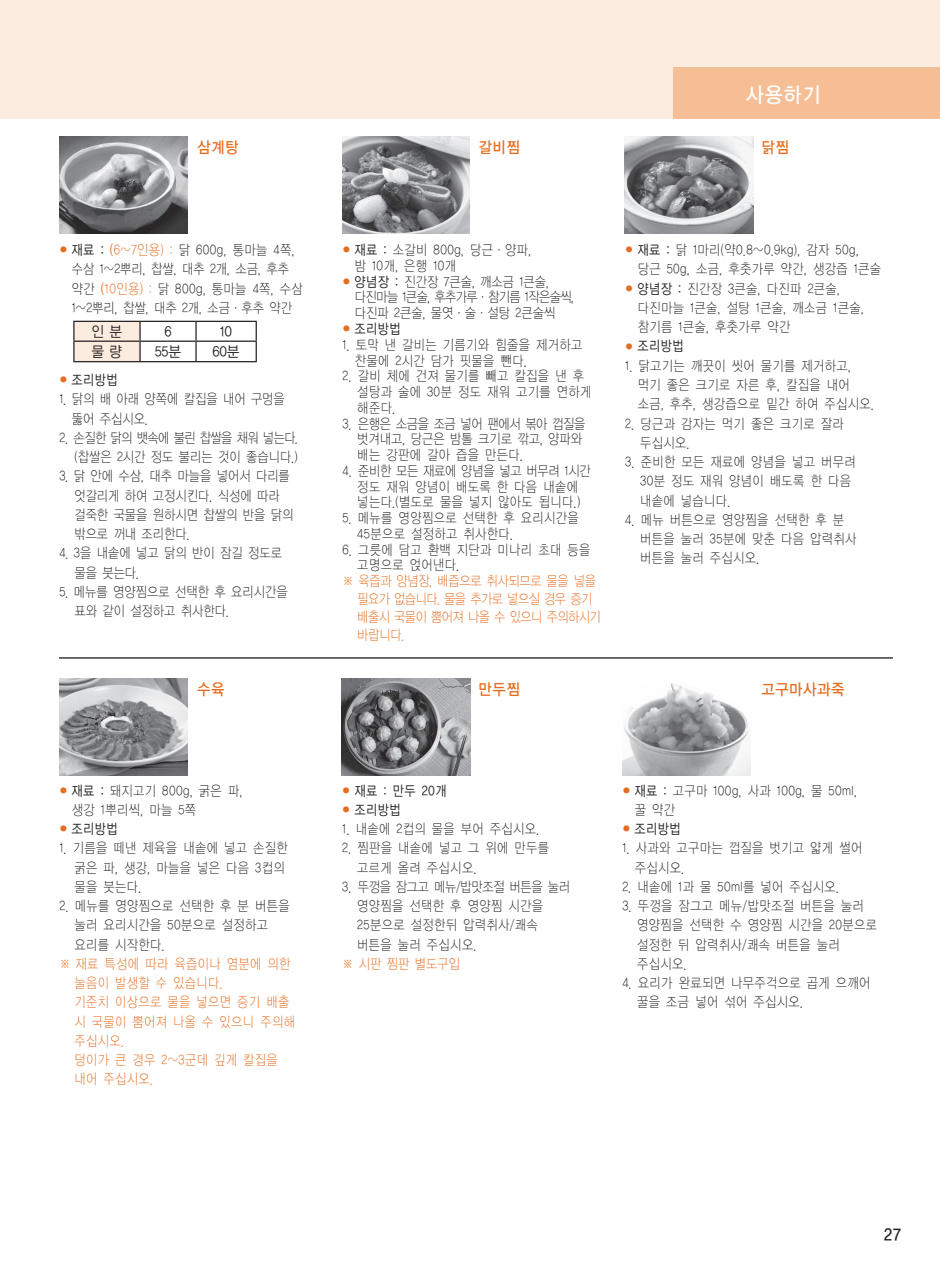
<style>
.page{position:relative;width:940px;height:1274px;background:#fff}
.page>*{position:absolute;margin:0;border:0;box-sizing:border-box;transform-origin:0 0}
.t1{font:21px "YDIYGO130 KSCPC EUC H";color:#fff;scale:.9 1}
.t2{font:17.5px "YDIYGO130 KSCPC EUC H";color:#231f20;scale:.9 1}
.t3{font:15.75px "YDIYGO130 KSCPC EUC H";letter-spacing:-.02em;color:#e66c1e;scale:.9 1}
.t4{font:14.88px "YDIYGO120 KSCPC EUC H";letter-spacing:-.075em;color:#231f20;scale:.9 1}
.t5{font:14px/19.2px "YDIYGO110 KSCPC EUC H";letter-spacing:-.02em;color:#231f20;scale:.85 1}
.t6{font:14px/19.2px "YDIYGO110 KSCPC EUC H";letter-spacing:-.05em;color:#231f20;scale:.85 1}
.t7{font:14px/19.2px "YDIYGO110 KSCPC EUC H";letter-spacing:-.02em;color:#e66c1e;scale:.85 1}
.t8{font:14px/17.8px "YDIYGO110 KSCPC EUC H";letter-spacing:-.1em;color:#e66c1e;scale:.85 1}
.t9{font:14px/19.2px "YDIYGO110 KSCPC EUC H";letter-spacing:-.075em;color:#231f20;text-align:right;scale:.85 1}
.t10{font:14px "YDIYGO120 KSCPC EUC H";letter-spacing:-.02em;color:#231f20;scale:.85 1}
.s1{font-size:8.75px;color:#e66c1e}
.s2{font-family:"YDIYGO120 KSCPC EUC H"}
.s3{font-family:"YDIYGO120 KSCPC EUC H";color:#e66c1e}
.s4{color:#e66c1e}
.s5{font-family:"YDIYGO110 KSCPC EUC H";font-size:8.75px;color:#e66c1e}
</style>
<div class="page">
<div style="left:0;top:0;width:939px;height:118px;background:#fcecdf"></div>
<div style="left:673px;top:67px;width:266px;height:51px;background:#f6be95"></div>
<hr style="left:59px;top:657px;width:833px;height:1px;background:#231f20">
<img style="left:59px;top:678px;width:128px;height:98px">
<img style="left:342px;top:678px;width:128px;height:98px">
<img style="left:622px;top:683px;width:128px;height:93px">
<img style="left:59px;top:136px;width:128px;height:98px">
<img style="left:342px;top:136px;width:128px;height:98px">
<img style="left:624px;top:136px;width:128px;height:98px">
<hr style="left:140px;top:321px;width:56px;height:1px;background:#231f20">
<hr style="left:196px;top:321px;width:61px;height:1px;background:#231f20">
<hr style="left:140px;top:340px;width:56px;height:2px;background:#231f20">
<svg style="left:73px;top:321px;width:68px;height:40px;background:#e8d9ce"></svg>
<hr style="left:196px;top:340px;width:61px;height:2px;background:#231f20">
<svg style="left:195px;top:322px;width:2px;height:39px"></svg>
<svg style="left:255px;top:322px;width:2px;height:39px"></svg>
<hr style="left:73px;top:361px;width:67px;height:1px;background:#231f20">
<hr style="left:140px;top:361px;width:56px;height:1px;background:#231f20">
<hr style="left:196px;top:361px;width:61px;height:1px;background:#231f20">
<p class="t3" style="left:197px;top:138px;width:48px">삼계탕</p>
<p class="t5" style="left:72px;top:241px;width:274px;text-indent:-12px"><span class="s1">●</span> <span class="s2">재료 :</span> <span class="s3">(</span><span class="s4">6~7인용) :</span> 닭 600g, 통마늘 4쪽, 수삼 1~2뿌리, 찹쌀, 대추 2개, 소금, 후추 약간 <span class="s3">(</span><span class="s4">10인용) :</span> 닭 800g, 통마늘 4쪽, 수삼<br>1~2뿌리, 찹쌀, 대추 2개, 소금·후추 약간</p>
<p class="t4" style="left:91px;top:323px;width:36px">인 분</p>
<p class="t4" style="left:164px;top:323px;width:10px">6</p>
<p class="t4" style="left:219px;top:323px;width:16px">10</p>
<p class="t4" style="left:91px;top:343px;width:36px">물 량</p>
<p class="t4" style="left:154px;top:343px;width:31px">55분</p>
<p class="t4" style="left:212px;top:343px;width:32px">60분</p>
<p class="t10" style="left:59px;top:372px;width:71px"><span class="s5">●</span> 조리방법</p>
<p class="t6" style="left:71px;top:390px;width:253px;text-indent:-12px">1. 닭의 배 아래 양쪽에 칼집을 내어 구멍을 뚫어 주십시오.</p>
<p class="t9" style="left:59px;top:428px;width:283px">2. 손질한 닭의 뱃속에 불린 찹쌀을 채워 넣는다. (찹쌀은 2시간 정도 불리는 것이 좋습니다.)</p>
<p class="t6" style="left:74px;top:467px;width:260px;text-indent:-15px">3. 닭 안에 수삼, 대추 마늘을 넣어서 다리를 엇갈리게 하여 고정시킨다. 식성에 따라 걸죽한 국물을 원하시면 찹쌀의 반을 닭의 밖으로 꺼내 조리한다.</p>
<p class="t6" style="left:74px;top:544px;width:246px;text-indent:-15px">4. 3을 내솥에 넣고 닭의 반이 잠길 정도로 물을 붓는다.</p>
<p class="t6" style="left:74px;top:582px;width:253px;text-indent:-15px">5. 메뉴를 영양찜으로 선택한 후 요리시간을 표와 같이 설정하고 취사한다.</p>
<p class="t3" style="left:197px;top:680px;width:33px">수육</p>
<p class="t5" style="left:72px;top:781px;width:203px;text-indent:-12px"><span class="s1">●</span> <span class="s2">재료 :</span> 돼지고기 800g, 굵은 파, 생강 1뿌리씩, 마늘 5쪽</p>
<p class="t10" style="left:59px;top:821px;width:71px"><span class="s5">●</span> 조리방법</p>
<p class="t5" style="left:74px;top:838px;width:253px;text-indent:-15px">1. 기름을 떼낸 제육을 내솥에 넣고 손질한 굵은 파, 생강, 마늘을 넣은 다음 3컵의 물을 붓는다.</p>
<p class="t5" style="left:74px;top:896px;width:255px;text-indent:-15px">2. 메뉴를 영양찜으로 선택한 후 분 버튼을 눌러 요리시간을 50분으로 설정하고 요리를 시작한다.</p>
<p class="t7" style="left:74px;top:954px;width:262px;text-indent:-15px">※ 재료 특성에 따라 육즙이나 염분에 의한 눌음이 발생할 수 있습니다.<br>기준치 이상으로 물을 넣으면 증기 배출 시 국물이 뿜어져 나올 수 있으니 주의해 주십시오.<br>덩이가 큰 경우 2~3군데 깊게 칼집을 내어 주십시오.</p>
<p class="t3" style="left:478px;top:138px;width:48px">갈비찜</p>
<h1 class="t1" style="left:745px;top:83px;width:86px">사용하기</h1>
<p class="t3" style="left:761px;top:138px;width:33px">닭찜</p>
<p class="t5" style="left:354px;top:242px;width:210px;line-height:15.8px;text-indent:-12px"><span class="s1">●</span> <span class="s2">재료 :</span> 소갈비 800g, 당근·양파, 밤 10개, 은행 10개</p>
<p class="t6" style="left:354px;top:274px;width:260px;line-height:15.8px;text-indent:-12px"><span class="s1">●</span> <span class="s2">양념장 :</span> 진간장 7큰술, 깨소금 1큰술, 다진마늘 1큰술, 후추가루·참기름 1작은술씩, 다진파 2큰술, 물엿·술·설탕 2큰술씩</p>
<p class="t10" style="left:342px;top:321px;width:71px"><span class="s5">●</span> 조리방법</p>
<p class="t5" style="left:354px;top:337px;width:270px;line-height:15.8px;text-indent:-12px">1. 토막 낸 갈비는 기름기와 힘줄을 제거하고 찬물에 2시간 담가 핏물을 뺀다.</p>
<p class="t5" style="left:357px;top:368px;width:278px;line-height:15.8px;text-indent:-15px">2. 갈비 체에 건져 물기를 빼고 칼집을 낸 후 설탕과 술에 30분 정도 재워 고기를 연하게 해준다.</p>
<p class="t6" style="left:357px;top:416px;width:270px;line-height:15.8px;text-indent:-15px">3. 은행은 소금을 조금 넣어 팬에서 볶아 껍질을 벗겨내고, 당근은 밤톨 크기로 깎고, 양파와 배는 강판에 갈아 즙을 만든다.</p>
<p class="t5" style="left:342px;top:463px;width:294px;line-height:15.8px;text-align:center">4. 준비한 모든 재료에 양념을 넣고 버무려 1시간 정도 재워 양념이 배도록 한 다음 내솥에 넣는다.(별도로 물을 넣지 않아도 됩니다.)</p>
<p class="t5" style="left:357px;top:510px;width:263px;line-height:15.8px;text-indent:-15px">5. 메뉴를 영양찜으로 선택한 후 요리시간을<br>45분으로 설정하고 취사한다.</p>
<p class="t5" style="left:357px;top:542px;width:276px;line-height:15.8px;text-indent:-15px">6. 그릇에 담고 환백 지단과 미나리 초대 등을 고명으로 얹어낸다.</p>
<p class="t8" style="left:357px;top:572px;width:288px;text-indent:-15px">※ 육즙과 양념장, 배즙으로 취사되므로 물을 넣을 필요가 없습니다. 물을 추가로 넣으실 경우 증기 배출시 국물이 뿜어져 나올 수 있으니 주의하시기 바랍니다.</p>
<p class="t3" style="left:478px;top:680px;width:48px">만두찜</p>
<p class="t5" style="left:637px;top:241px;width:289px;text-indent:-12px"><span class="s1">●</span> <span class="s2">재료 :</span> 닭 1마리(약0.8~0.9kg), 감자 50g, 당근 50g, 소금, 후춧가루 약간, 생강즙 1큰술</p>
<p class="t5" style="left:637px;top:279px;width:268px;text-indent:-12px"><span class="s1">●</span> <span class="s2">양념장 :</span> 진간장 3큰술, 다진파 2큰술, 다진마늘 1큰술, 설탕 1큰술, 깨소금 1큰술, 참기름 1큰술, 후춧가루 약간</p>
<p class="t10" style="left:624px;top:339px;width:71px"><span class="s5">●</span> 조리방법</p>
<p class="t5" style="left:637px;top:356px;width:280px;text-indent:-12px">1. 닭고기는 깨끗이 씻어 물기를 제거하고, 먹기 좋은 크기로 자른 후, 칼집을 내어 소금, 후추, 생강즙으로 밑간 하여 주십시오.</p>
<p class="t5" style="left:639px;top:414px;width:242px;text-indent:-15px">2. 당근과 감자는 먹기 좋은 크기로 잘라 두십시오.</p>
<p class="t5" style="left:639px;top:452px;width:256px;text-indent:-15px">3. 준비한 모든 재료에 양념을 넣고 버무려<br>30분 정도 재워 양념이 배도록 한 다음 내솥에 넣습니다.</p>
<p class="t5" style="left:639px;top:510px;width:257px;text-indent:-15px">4. 메뉴 버튼으로 영양찜을 선택한 후 분 버튼을 눌러 35분에 맞춘 다음 압력취사 버튼을 눌러 주십시오.</p>
<p class="t3" style="left:761px;top:680px;width:94px">고구마사과죽</p>
<p class="t10" style="left:342px;top:782px;width:125px"><span class="s5">●</span> 재료 : 만두 20개</p>
<p class="t10" style="left:342px;top:802px;width:71px"><span class="s5">●</span> 조리방법</p>
<p class="t5" style="left:342px;top:819px;width:234px">1. 내솥에 2컵의 물을 부어 주십시오.</p>
<p class="t5" style="left:357px;top:838px;width:228px;text-indent:-15px">2. 찜판을 내솥에 넣고 그 위에 만두를 고르게 올려 주십시오.</p>
<p class="t5" style="left:357px;top:877px;width:252px;text-indent:-15px">3. 뚜껑을 잠그고 메뉴/밥맛조절 버튼을 눌러 영양찜을 선택한 후 영양찜 시간을<br>25분으로 설정한뒤 압력취사/쾌속 버튼을 눌러 주십시오.</p>
<p class="t7" style="left:342px;top:954px;width:141px">※ 시판 찜판 별도구입</p>
<p class="t5" style="left:634px;top:781px;width:264px;text-indent:-12px"><span class="s1">●</span> <span class="s2">재료 :</span> 고구마 100g, 사과 100g, 물 50ml, 꿀 약간</p>
<p class="t10" style="left:622px;top:821px;width:71px"><span class="s5">●</span> 조리방법</p>
<p class="t5" style="left:634px;top:838px;width:270px;text-indent:-12px">1. 사과와 고구마는 껍질을 벗기고 얇게 썰어 주십시오.</p>
<p class="t5" style="left:622px;top:877px;width:257px">2. 내솥에 1과 물 50ml를 넣어 주십시오.</p>
<p class="t5" style="left:636px;top:896px;width:284px;text-indent:-15px">3. 뚜껑을 잠그고 메뉴/밥맛조절 버튼을 눌러 영양찜을 선택한 수 영양찜 시간을 20분으로 설정한 뒤 압력취사/쾌속 버튼을 눌러 주십시오.</p>
<p class="t5" style="left:636px;top:973px;width:276px;text-indent:-15px">4. 요리가 완료되면 나무주걱으로 곱게 으깨어 꿀을 조금 넣어 섞어 주십시오.</p>
<p class="t2" style="left:883px;top:1224px;width:21px">27</p>
</div>
